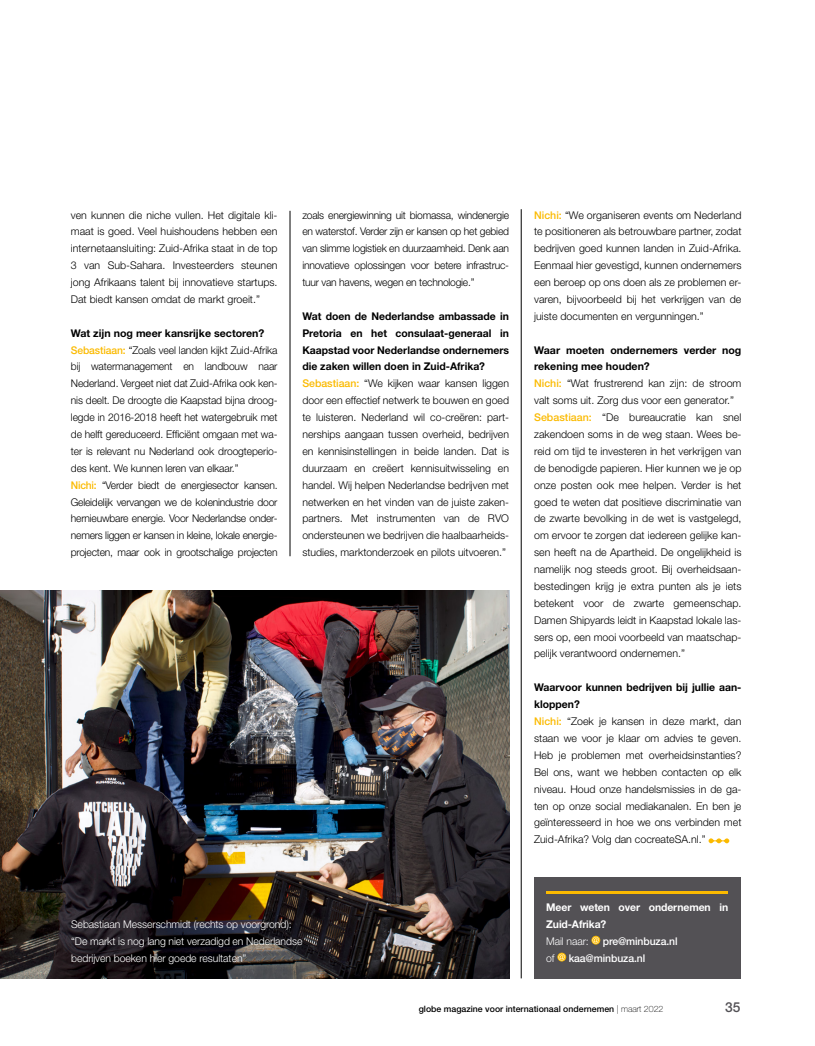
<style>
.page{position:relative;width:815px;height:1046px;background:#fff}
.page>*{position:absolute;margin:0;border:0;box-sizing:border-box;transform-origin:0 0}
.t1{font:500 13.75px "Helvetica Neue LT";color:#535155}
.t2{font:300 10.62px/16.9px "Helvetica Neue LT";color:#000}
.t3{font:300 10.62px/16.9px "Helvetica Neue LT";letter-spacing:-.005em;color:#fff}
.t4{font:700 10.62px/16.9px "Helvetica Neue LT";letter-spacing:-.01em;color:#fff}
.t5{font:500 10.62px "Helvetica Neue LT";letter-spacing:-.01em;color:#fff}
.t6{font:500 8.75px "Helvetica Neue LT";color:#000}
.s1{font-weight:700}
.s2{font-weight:500;color:#fbba00}
.s3{font-weight:100}
</style>
<div class="page">
<img style="left:0;top:590px;width:509px;height:388px">
<hr style="left:290px;top:211px;width:1px;height:345px;background:#000">
<hr style="left:521px;top:209px;width:1px;height:769px;background:#000">
<svg style="left:709px;top:838px;width:20px;height:5px"></svg>
<div style="left:534px;top:876px;width:207px;height:102px;background:#535155"></div>
<hr style="left:546px;top:891px;width:181px;height:3px;background:#fbba00">
<svg style="left:591px;top:935px;width:9px;height:9px"></svg>
<svg style="left:592px;top:936px;width:7px;height:7px"></svg>
<svg style="left:557px;top:952px;width:9px;height:9px"></svg>
<svg style="left:558px;top:953px;width:7px;height:7px"></svg>
<p class="t2" style="left:71px;top:206px;width:208px;text-align:justify">ven kunnen die niche vullen. Het digitale kli&shy;maat is goed. Veel huishoudens hebben een internetaansluiting: Zuid-Afrika staat in de top 3 van Sub-Sahara. Investeerders steunen jong Afrikaans talent bij innovatieve startups.<br>Dat biedt kansen omdat de markt groeit.”</p>
<p class="t2" style="left:71px;top:324px;width:208px"><span class="s1">Wat zijn nog meer kansrijke sectoren?<br></span><span class="s2">Sebastiaan:</span> “Zoals veel landen kijkt Zuid-Afrika bij watermanagement en landbouw naar Nederland. Vergeet niet dat Zuid-Afrika ook ken&shy;nis deelt. De droogte die Kaapstad bijna droog&shy;legde in 2016-2018 heeft het watergebruik met de helft gereduceerd. Efficiënt omgaan met wa&shy;ter is relevant nu Nederland ook droogteperio&shy;des kent. We kunnen leren van elkaar.”<br><span class="s2">Nichi:</span> “Verder biedt de energiesector kansen.<br>Geleidelijk vervangen we de kolenindustrie door hernieuwbare energie. Voor Nederlandse onder&shy;nemers liggen er kansen in kleine, lokale energie&shy;projecten, maar ook in grootschalige projecten</p>
<p class="t2" style="left:302px;top:206px;width:208px;text-align:justify">zoals energiewinning uit biomassa, windenergie en waterstof. Verder zijn er kansen op het gebied van slimme logistiek en duurzaamheid. Denk aan innovatieve oplossingen voor betere infrastruc&shy;tuur van havens, wegen en technologie.”</p>
<p class="t2" style="left:302px;top:307px;width:208px"><span class="s1">Wat doen de Nederlandse ambassade in Pretoria en het consulaat-generaal in Kaapstad voor Nederlandse ondernemers die zaken willen doen in Zuid-Afrika?<br></span><span class="s2">Sebastiaan:</span> “We kijken waar kansen liggen door een effectief netwerk te bouwen en goed te luisteren. Nederland wil co-creëren: part&shy;nerships aangaan tussen overheid, bedrijven en kennisinstellingen in beide landen. Dat is duurzaam en creëert kennisuitwisseling en handel. Wij helpen Nederlandse bedrijven met netwerken en het vinden van de juiste zaken&shy;partners. Met instrumenten van de RVO ondersteunen we bedrijven die haalbaarheids&shy;studies, marktonderzoek en pilots uitvoeren.”</p>
<p class="t3" style="left:71px;top:915px;width:233px">Sebastiaan Messerschmidt (rechts op voorgrond): “De markt is nog lang niet verzadigd en Nederlandse bedrijven boeken hier goede resultaten”</p>
<p class="t2" style="left:534px;top:206px;width:209px;text-align:justify"><span class="s2">Nichi:</span> “We organiseren events om Nederland te positioneren als betrouwbare partner, zodat bedrijven goed kunnen landen in Zuid-Afrika.<br>Eenmaal hier gevestigd, kunnen ondernemers een beroep op ons doen als ze problemen er&shy;varen, bijvoorbeeld bij het verkrijgen van de juiste documenten en vergunningen.”</p>
<p class="t2" style="left:534px;top:341px;width:209px"><span class="s1">Waar moeten ondernemers verder nog rekening mee houden?<br></span><span class="s2">Nichi:</span> “Wat frustrerend kan zijn: de stroom valt soms uit. Zorg dus voor een generator.” <span class="s2">Sebastiaan:</span> “De bureaucratie kan snel zakendoen soms in de weg staan. Wees be&shy;reid om tijd te investeren in het verkrijgen van de benodigde papieren. Hier kunnen we je op onze posten ook mee helpen. Verder is het goed te weten dat positieve discriminatie van de zwarte bevolking in de wet is vastgelegd, om ervoor te zorgen dat iedereen gelijke kan&shy;sen heeft na de Apartheid. De ongelijkheid is namelijk nog steeds groot. Bij overheidsaan&shy;bestedingen krijg je extra punten als je iets betekent voor de zwarte gemeenschap.<br>Damen Shipyards leidt in Kaapstad lokale las&shy;sers op, een mooi voorbeeld van maatschap&shy;pelijk verantwoord ondernemen.”</p>
<p class="t2" style="left:534px;top:678px;width:209px"><span class="s1">Waarvoor kunnen bedrijven bij jullie aan&shy;kloppen?<br></span><span class="s2">Nichi:</span> “Zoek je kansen in deze markt, dan staan we voor je klaar om advies te geven.<br>Heb je problemen met overheidsinstanties?<br>Bel ons, want we hebben contacten op elk niveau. Houd onze handelsmissies in de ga&shy;ten op onze social mediakanalen. En ben je geïnteresseerd in hoe we ons verbinden met Zuid-Afrika? Volg dan cocreateSA.nl.”</p>
<p class="t4" style="left:546px;top:898px;width:183px">Meer weten over ondernemen in<br>Zuid-Afrika?</p>
<p class="t3" style="left:546px;top:932px;width:44px">Mail naar:</p>
<p class="t5" style="left:603px;top:934px;width:76px">pre@minbuza.nl</p>
<p class="t3" style="left:546px;top:948px;width:10px">of</p>
<p class="t5" style="left:569px;top:951px;width:78px">kaa@minbuza.nl</p>
<p class="t6" style="left:419px;top:1003px;width:246px">globe magazine voor internationaal ondernemen <span class="s3">| maart 2022</span></p>
<p class="t1" style="left:725px;top:999px;width:17px">35</p>
</div>
